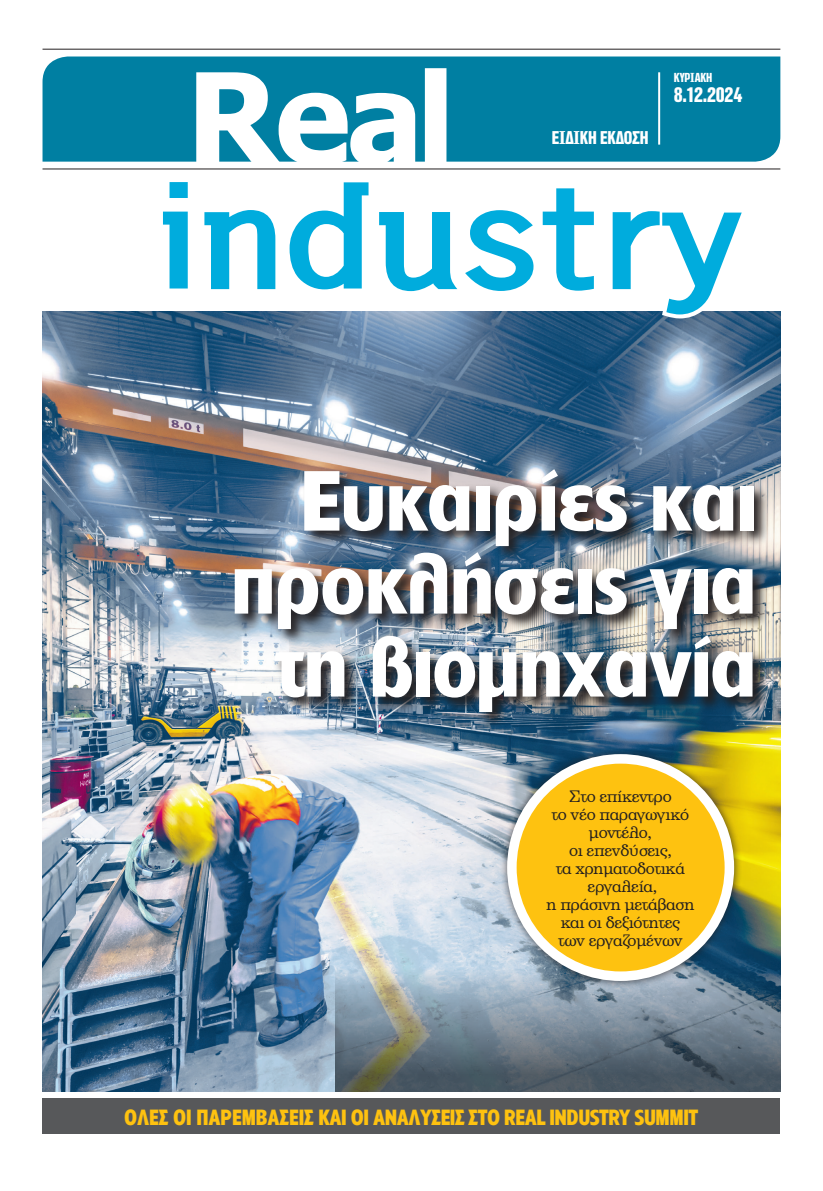
<style>
.page{position:relative;width:823px;height:1191px;background:#fff}
.page>*{position:absolute;margin:0;border:0;box-sizing:border-box;transform-origin:0 0}
.t1{font:700 143.2px "PF Panel";letter-spacing:-.005em;color:#00acdd;scale:1.21 1}
.t2{font:700 79.7px/82.9px "PF Lounge";color:#fff;text-align:right}
.t3{font:700 20.5px "PF Lounge";letter-spacing:-.02em;color:#fec210;scale:.91 1}
.t4{font:20px "PF Diesel Solid";letter-spacing:-.015em;color:#fff}
.t5{font:17.4px "PF Diesel Solid";letter-spacing:-.015em;color:#fff}
.t6{font:16px/18px "PF Clarendon";letter-spacing:-.02em;color:#231f20;text-align:center}
.t7{font:12.2px "PF Diesel Solid";letter-spacing:-.015em;color:#fff}
</style>
<div class="page">
<div style="left:42px;top:56px;width:737px;height:106px;background:#007fa2"></div>
<svg style="left:196px;top:68px;width:250px;height:94px"></svg>
<hr style="left:657px;top:72px;width:2px;height:73px;background:#fff">
<hr style="left:42px;top:49px;width:737px;height:1px;background:#231f20">
<hr style="left:42px;top:169px;width:737px;height:1px;background:#231f20">
<img style="left:42px;top:312px;width:738px;height:779px">
<img style="left:232px;top:468px;width:537px;height:260px">
<svg style="left:155px;top:311px;width:596px;height:11px;background:#4d7294"></svg>
<div style="left:42px;top:1098px;width:737px;height:36px;background:#57585a"></div>
<svg style="left:335px;top:960px;width:445px;height:131px;background:#71818c"></svg>
<div style="left:499px;top:746px;width:242px;height:242px;background:#231f20;opacity:.7"></div>
<div style="left:511px;top:759px;width:218px;height:217px;background:#fec210;border-radius:50%"></div>
<div style="left:507px;top:754px;width:226px;height:227px;border:10px solid #fff;border-radius:50%"></div>
<p class="t5" style="left:551px;top:128px;width:98px">ΕΙΔΙΚΗ ΕΚΔΟΣΗ</p>
<p class="t7" style="left:673px;top:70px;width:40px">ΚΥΡΙΑΚΗ</p>
<p class="t4" style="left:673px;top:83px;width:70px">8.12.2024</p>
<h1 class="t1" style="left:153px;top:157px;width:489px">industry</h1>
<h2 class="t2" style="left:231px;top:459px;width:526px">Ευκαιρίες και προκλήσεις για τη βιομηχανία</h2>
<p class="t6" style="left:546px;top:788px;width:150px">Στο επίκεντρο<br>το νέο παραγωγικό μοντέλο,<br>οι επενδύσεις,<br>τα χρηματοδοτικά εργαλεία,<br>η πράσινη μετάβαση και οι δεξιότητες των εργαζομένων</p>
<p class="t3" style="left:124px;top:1105px;width:632px">ΟΛΕΣ ΟΙ ΠΑΡΕΜΒΆΣΕΙΣ ΚΑΙ ΟΙ ΑΝΑΛΎΣΕΙΣ ΣΤΟ REAL INDUSTRY SUMMIT</p>
</div>
